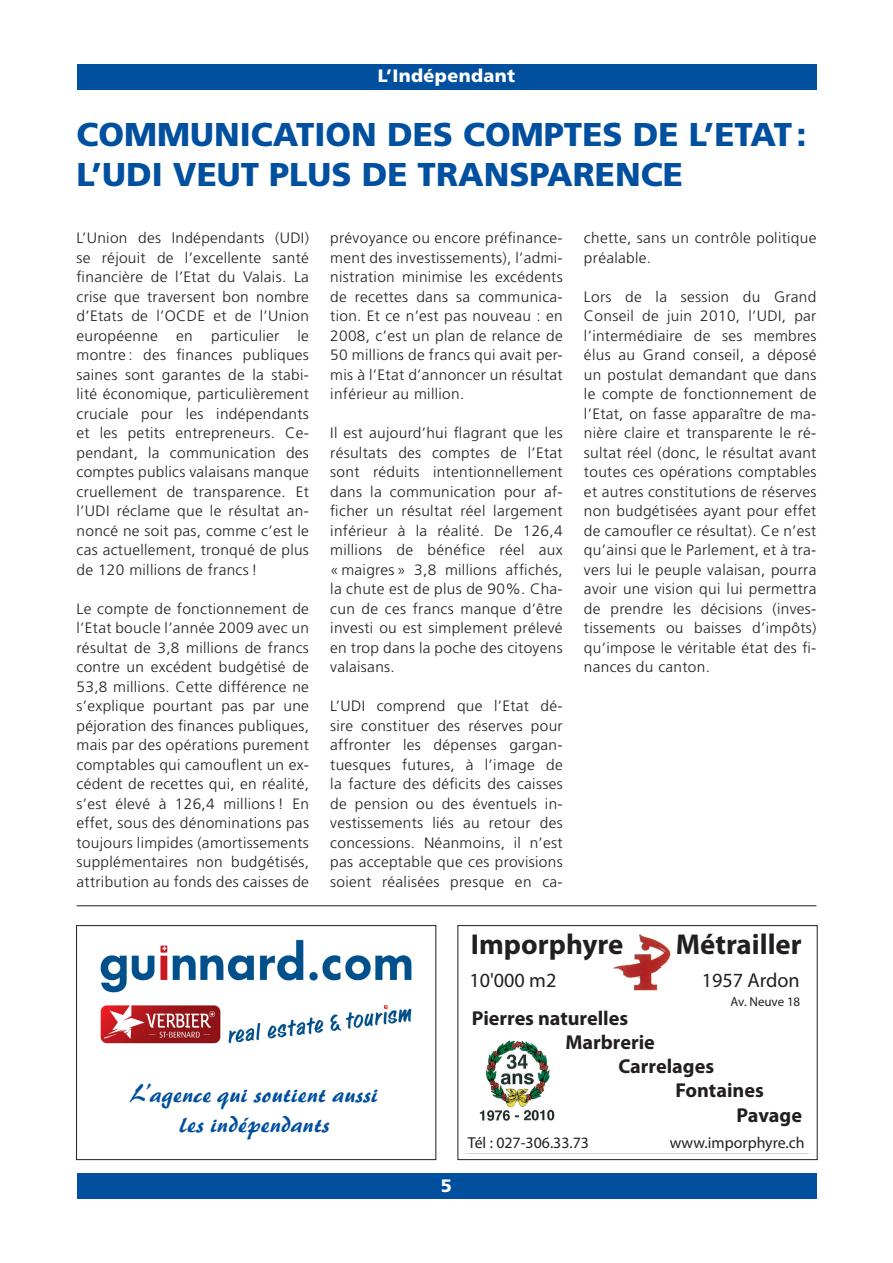
<style>
.page{position:relative;width:893px;height:1263px;background:#fff}
.page>*{position:absolute;margin:0;border:0;box-sizing:border-box;transform-origin:0 0}
.Titre{font:900 33px/39.6px "Frutiger";color:#01509f}
.t1{font:700 28.8px "Myriad Pro";color:#231f20}
.Titre-2{font:24px "Brush 445 BT";color:#01509f}
.t2{font:700 20.1px "Myriad Pro";color:#231f20}
.t3{font:20.1px "Myriad Pro";color:#231f20}
.t4{font:900 18px "Frutiger";letter-spacing:.02em;color:#fff}
.t5{font:15.9px "Myriad Pro";color:#231f20}
.texte-base-new{font:300 15px/19.5px "Frutiger";letter-spacing:.02em;color:#231f20;text-align:justify}
.t6{font:12.9px "Myriad Pro";color:#231f20}
</style>
<div class="page">
<div style="left:77px;top:64px;width:740px;height:25px;background:#01509f"></div>
<div style="left:77px;top:1174px;width:739px;height:25px;background:#01509f"></div>
<img style="left:613px;top:934px;width:58px;height:57px">
<img style="left:479px;top:1040px;width:76px;height:81px">
<hr style="left:77px;top:905px;width:739px;height:1px;background:#231f20">
<div style="left:76px;top:925px;width:360px;height:235px;border:1px solid #231f20"></div>
<div style="left:457px;top:925px;width:361px;height:235px;border:1px solid #231f20"></div>
<img style="left:100px;top:939px;width:312px;height:54px">
<img style="left:100px;top:1005px;width:312px;height:39px">
<p class="t4" style="left:378px;top:65px;width:139px">L’Indépendant</p>
<p class="Titre" style="left:77px;top:114px;width:731px">COMMUNICATION DES COMPTES DE L’ETAT:<br>L’UDI VEUT PLUS DE TRANSPARENCE</p>
<p class="texte-base-new" style="left:77px;top:228px;width:234px">L’Union des Indépendants (UDI) se réjouit de l’excellente santé financière de l’Etat du Valais. La crise que traversent bon nombre d’Etats de l’OCDE et de l’Union européenne en particulier le montre : des finances publiques saines sont garantes de la stabi&shy;lité économique, particulièrement cruciale pour les indépendants et les petits entrepreneurs. Ce&shy;pendant, la communication des comptes publics valaisans manque cruellement de transparence. Et l’UDI réclame que le résultat an&shy;noncé ne soit pas, comme c’est le cas actuellement, tronqué de plus de 120 millions de francs!</p>
<p class="texte-base-new" style="left:77px;top:599px;width:234px">Le compte de fonctionnement de l’Etat boucle l’année 2009 avec un résultat de 3,8 millions de francs contre un excédent budgétisé de 53,8 millions. Cette différence ne s’explique pourtant pas par une péjoration des finances publiques, mais par des opérations purement comptables qui camouflent un ex&shy;cédent de recettes qui, en réalité, s’est élevé à 126,4 millions! En effet, sous des dénominations pas toujours limpides (amortissements supplémentaires non budgétisés, attribution au fonds des caisses de</p>
<p class="texte-base-new" style="left:330px;top:228px;width:234px">prévoyance ou encore préfinance&shy;ment des investissements), l’admi&shy;nistration minimise les excédents de recettes dans sa communica&shy;tion. Et ce n’est pas nouveau : en 2008, c’est un plan de relance de 50 millions de francs qui avait per&shy;mis à l’Etat d’annoncer un résultat inférieur au million.</p>
<p class="texte-base-new" style="left:330px;top:423px;width:234px">Il est aujourd’hui flagrant que les résultats des comptes de l’Etat sont réduits intentionnellement dans la communication pour af&shy;ficher un résultat réel largement inférieur à la réalité. De 126,4 millions de bénéfice réel aux « maigres » 3,8 millions affichés, la chute est de plus de 90%. Cha&shy;cun de ces francs manque d’être investi ou est simplement prélevé en trop dans la poche des citoyens valaisans.</p>
<p class="texte-base-new" style="left:330px;top:696px;width:234px">L’UDI comprend que l’Etat dé&shy;sire constituer des réserves pour affronter les dépenses gargan&shy;tuesques futures, à l’image de la facture des déficits des caisses de pension ou des éventuels in&shy;vestissements liés au retour des concessions. Néanmoins, il n’est pas acceptable que ces provisions soient réalisées presque en ca-</p>
<p class="texte-base-new" style="left:584px;top:228px;width:234px">chette, sans un contrôle politique préalable.</p>
<p class="texte-base-new" style="left:584px;top:287px;width:234px">Lors de la session du Grand Conseil de juin 2010, l’UDI, par l’intermédiaire de ses membres élus au Grand conseil, a déposé un postulat demandant que dans le compte de fonctionnement de l’Etat, on fasse apparaître de ma&shy;nière claire et transparente le ré&shy;sultat réel (donc, le résultat avant toutes ces opérations comptables et autres constitutions de réserves non budgétisées ayant pour effet de camoufler ce résultat). Ce n’est qu’ainsi que le Parlement, et à tra&shy;vers lui le peuple valaisan, pourra avoir une vision qui lui permettra de prendre les décisions (inves&shy;tissements ou baisses d’impôts) qu’impose le véritable état des fi&shy;nances du canton.</p>
<p class="t1" style="left:471px;top:926px;width:154px">Imporphyre</p>
<p class="t1" style="left:676px;top:926px;width:127px">Métrailler</p>
<p class="t3" style="left:469px;top:968px;width:88px">10'000 m2</p>
<p class="t3" style="left:702px;top:968px;width:99px">1957 Ardon</p>
<p class="t6" style="left:731px;top:993px;width:71px">Av. Neuve 18</p>
<p class="Titre-2" style="left:132px;top:1079px;width:249px">L’agence qui soutient aussi</p>
<p class="Titre-2" style="left:180px;top:1109px;width:152px">les indépendants</p>
<p class="t4" style="left:441px;top:1175px;width:13px">5</p>
<p class="t2" style="left:472px;top:1005px;width:158px">Pierres naturelles</p>
<p class="t2" style="left:565px;top:1029px;width:91px">Marbrerie</p>
<p class="t2" style="left:618px;top:1053px;width:97px">Carrelages</p>
<p class="t2" style="left:675px;top:1077px;width:90px">Fontaines</p>
<p class="t2" style="left:737px;top:1102px;width:67px">Pavage</p>
<p class="t5" style="left:468px;top:1133px;width:123px">Tél : 027-306.33.73</p>
<p class="t5" style="left:670px;top:1133px;width:136px">www.imporphyre.ch</p>
</div>
